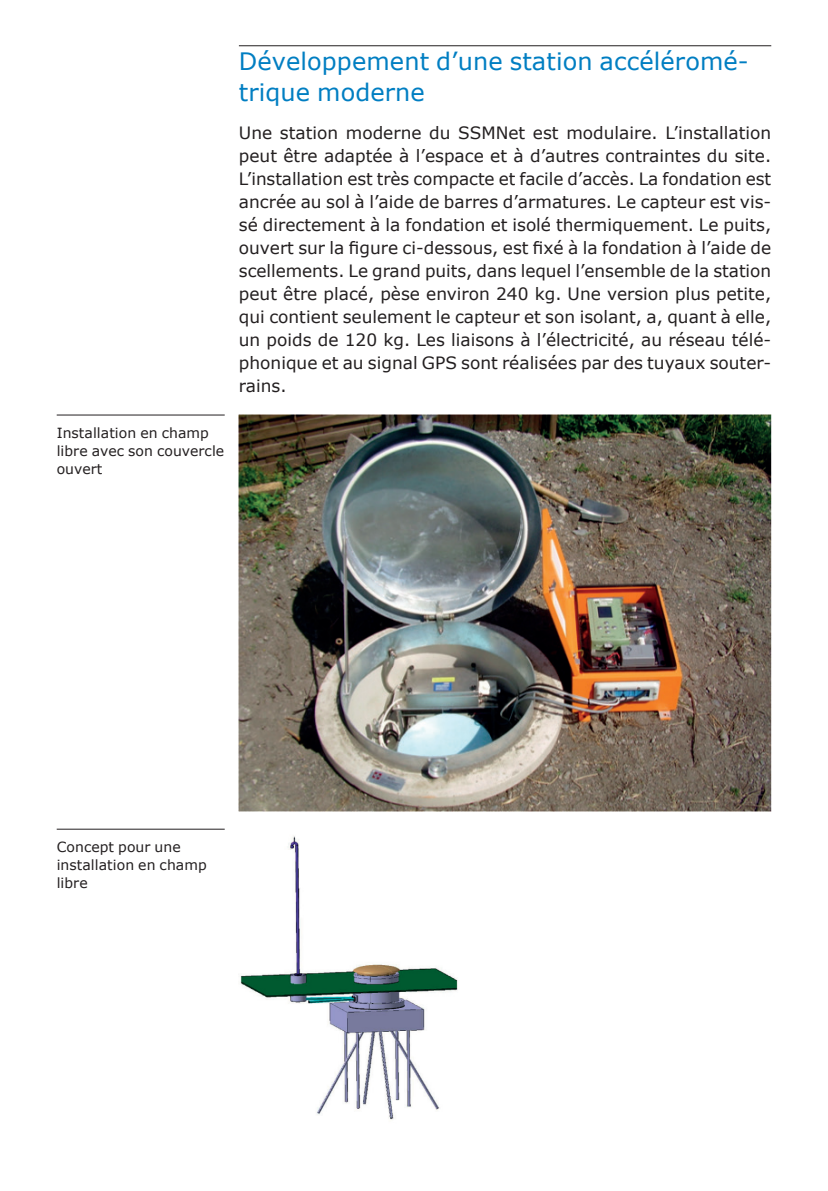
<style>
.page{position:relative;width:828px;height:1191px;background:#fff}
.page>*{position:absolute;margin:0;border:0;box-sizing:border-box;transform-origin:0 0}
.t1{font:24px/31px "Verdana";letter-spacing:.005em;color:#007ec2}
.t2{font:17px/23px "Verdana";color:#231f20;text-align:justify}
.t3{font:14px/18px "Verdana";letter-spacing:.005em;color:#231f20}
</style>
<div class="page">
<hr style="left:239px;top:45px;width:532px;height:1px;background:#231f20">
<img style="left:239px;top:415px;width:532px;height:396px">
<img style="left:240px;top:835px;width:218px;height:285px">
<hr style="left:57px;top:414px;width:168px;height:1px;background:#231f20">
<hr style="left:57px;top:828px;width:168px;height:1px;background:#231f20">
<p class="t3" style="left:57px;top:424px;width:169px">Installation en champ libre avec son couvercle ouvert</p>
<h1 class="t1" style="left:239px;top:46px;width:511px">Développement d’une station accéléromé&shy;trique moderne</h1>
<p class="t2" style="left:239px;top:121px;width:534px">Une station moderne du SSMNet est modulaire. L’installation peut être adaptée à l’espace et à d’autres contraintes du site.<br>L’installation est très compacte et facile d’accès. La fondation est ancrée au sol à l’aide de barres d’armatures. Le capteur est vis&shy;sé directement à la fondation et isolé thermiquement. Le puits, ouvert sur la figure ci-dessous, est fixé à la fondation à l’aide de scellements. Le grand puits, dans lequel l’ensemble de la station peut être placé, pèse environ 240 kg. Une version plus petite, qui contient seulement le capteur et son isolant, a, quant à elle, un poids de 120 kg. Les liaisons à l’électricité, au réseau télé&shy;phonique et au signal GPS sont réalisées par des tuyaux souter&shy;rains.</p>
<p class="t3" style="left:57px;top:838px;width:152px">Concept pour une installation en champ libre</p>
</div>
